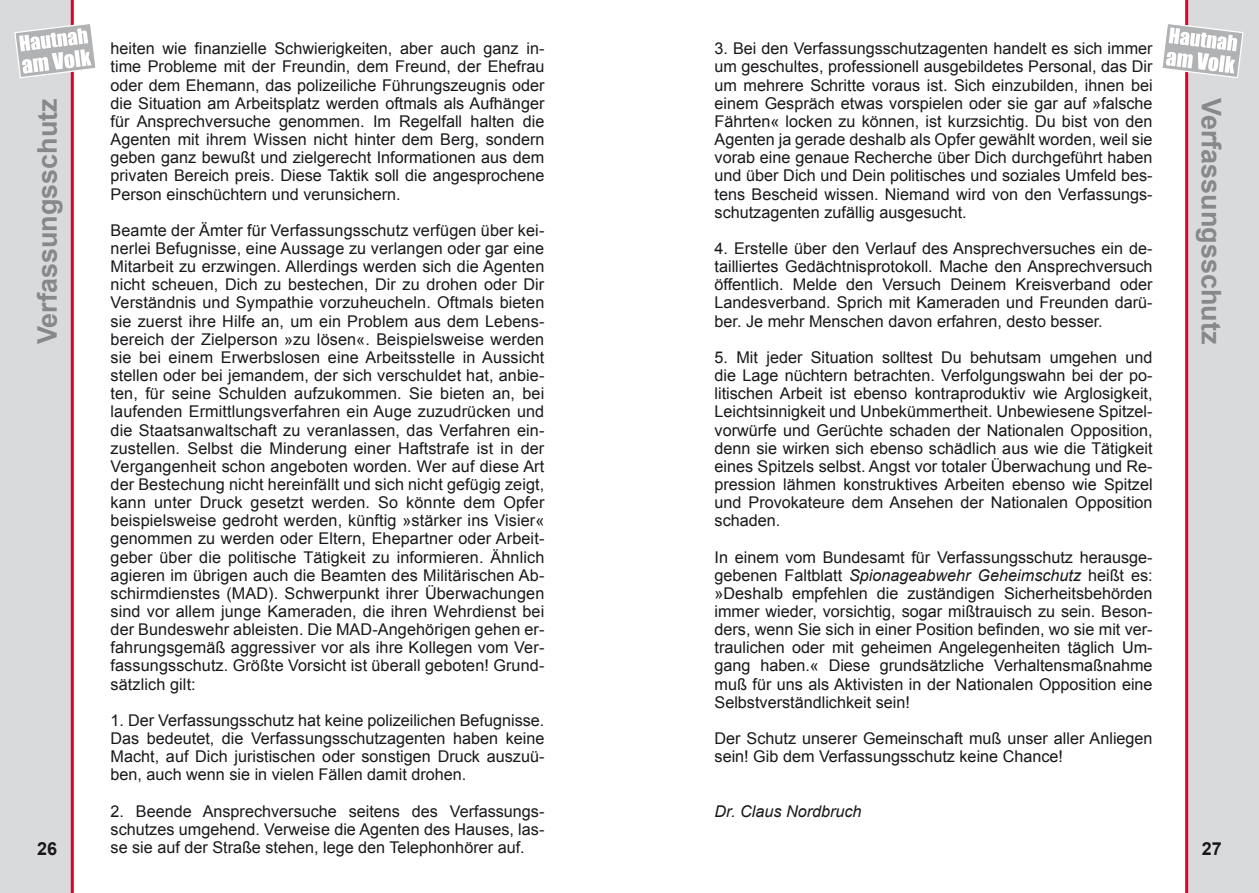
<style>
.page{position:relative;width:1259px;height:893px;background:#fff}
.page>*{position:absolute;margin:0;border:0;box-sizing:border-box;transform-origin:0 0}
.t1{font:700 27px "Arial";color:#878889}
.t2{font:700 18px "Arial";color:#1a171b}
.t3{font:16.2px/18.1px "Arial";color:#1a171b;text-align:justify}
.t4{font:italic 16.2px "Arial";color:#1a171b}
.s1{font-style:italic}
</style>
<div class="page">
<div style="left:0;top:0;width:74px;height:893px;background:#d9dadb"></div>
<svg style="left:14px;top:22px;width:82px;height:57px"></svg>
<div style="left:1185px;top:0;width:74px;height:893px;background:#d9dadb"></div>
<svg style="left:1162px;top:22px;width:82px;height:57px"></svg>
<p class="t3" style="left:111px;top:40px;width:435px">heiten wie finanzielle Schwierigkeiten, aber auch ganz in&shy;time Probleme mit der Freundin, dem Freund, der Ehefrau oder dem Ehemann, das polizeiliche Führungszeugnis oder die Situation am Arbeitsplatz werden oftmals als Aufhänger für Ansprechversuche genommen. Im Regelfall halten die Agenten mit ihrem Wissen nicht hinter dem Berg, sondern geben ganz bewußt und zielgerecht Informationen aus dem privaten Bereich preis. Diese Taktik soll die angesprochene Person einschüchtern und verunsichern.</p>
<p class="t3" style="left:111px;top:221px;width:435px">Beamte der Ämter für Verfassungsschutz verfügen über kei&shy;nerlei Befugnisse, eine Aussage zu verlangen oder gar eine Mitarbeit zu erzwingen. Allerdings werden sich die Agenten nicht scheuen, Dich zu bestechen, Dir zu drohen oder Dir Verständnis und Sympathie vorzuheucheln. Oftmals bieten sie zuerst ihre Hilfe an, um ein Problem aus dem Lebens&shy;bereich der Zielperson »zu lösen«. Beispielsweise werden sie bei einem Erwerbslosen eine Arbeitsstelle in Aussicht stellen oder bei jemandem, der sich verschuldet hat, anbie&shy;ten, für seine Schulden aufzukommen. Sie bieten an, bei laufenden Ermittlungsverfahren ein Auge zuzudrücken und die Staatsanwaltschaft zu veranlassen, das Verfahren ein&shy;zustellen. Selbst die Minderung einer Haftstrafe ist in der Vergangenheit schon angeboten worden. Wer auf diese Art der Bestechung nicht hereinfällt und sich nicht gefügig zeigt, kann unter Druck gesetzt werden. So könnte dem Opfer beispielsweise gedroht werden, künftig »stärker ins Visier« genommen zu werden oder Eltern, Ehepartner oder Arbeit&shy;geber über die politische Tätigkeit zu informieren. Ähnlich agieren im übrigen auch die Beamten des Militärischen Ab&shy;schirmdienstes (MAD). Schwerpunkt ihrer Überwachungen sind vor allem junge Kameraden, die ihren Wehrdienst bei der Bundeswehr ableisten. Die MAD-Angehörigen gehen er&shy;fahrungsgemäß aggressiver vor als ihre Kollegen vom Ver&shy;fassungsschutz. Größte Vorsicht ist überall geboten! Grund&shy;sätzlich gilt:</p>
<p class="t3" style="left:111px;top:711px;width:435px">1. Der Verfassungsschutz hat keine polizeilichen Befugnisse.<br>Das bedeutet, die Verfassungsschutzagenten haben keine Macht, auf Dich juristischen oder sonstigen Druck auszuü&shy;ben, auch wenn sie in vielen Fällen damit drohen.</p>
<p class="t3" style="left:111px;top:802px;width:435px">2. Beende Ansprechversuche seitens des Verfassungs&shy;schutzes umgehend. Verweise die Agenten des Hauses, las&shy;se sie auf der Straße stehen, lege den Telephonhörer auf.</p>
<p class="t3" style="left:714px;top:40px;width:439px">3. Bei den Verfassungsschutzagenten handelt es sich immer um geschultes, professionell ausgebildetes Personal, das Dir um mehrere Schritte voraus ist. Sich einzubilden, ihnen bei einem Gespräch etwas vorspielen oder sie gar auf »falsche Fährten« locken zu können, ist kurzsichtig. Du bist von den Agenten ja gerade deshalb als Opfer gewählt worden, weil sie vorab eine genaue Recherche über Dich durchgeführt haben und über Dich und Dein politisches und soziales Umfeld bes&shy;tens Bescheid wissen. Niemand wird von den Verfassungs&shy;schutzagenten zufällig ausgesucht.</p>
<p class="t3" style="left:714px;top:239px;width:439px">4. Erstelle über den Verlauf des Ansprechversuches ein de&shy;tailliertes Gedächtnisprotokoll. Mache den Ansprechversuch öffentlich. Melde den Versuch Deinem Kreisverband oder Landesverband. Sprich mit Kameraden und Freunden darü&shy;ber. Je mehr Menschen davon erfahren, desto besser.</p>
<p class="t3" style="left:714px;top:348px;width:439px">5. Mit jeder Situation solltest Du behutsam umgehen und die Lage nüchtern betrachten. Verfolgungswahn bei der po&shy;litischen Arbeit ist ebenso kontraproduktiv wie Arglosigkeit, Leichtsinnigkeit und Unbekümmertheit. Unbewiesene Spitzel&shy;vorwürfe und Gerüchte schaden der Nationalen Opposition, denn sie wirken sich ebenso schädlich aus wie die Tätigkeit eines Spitzels selbst. Angst vor totaler Überwachung und Re&shy;pression lähmen konstruktives Arbeiten ebenso wie Spitzel und Provokateure dem Ansehen der Nationalen Opposition schaden.</p>
<p class="t3" style="left:714px;top:548px;width:439px">In einem vom Bundesamt für Verfassungsschutz herausge&shy;gebenen Faltblatt <span class="s1">Spionageabwehr Geheimschutz</span> heißt es: »Deshalb empfehlen die zuständigen Sicherheitsbehörden immer wieder, vorsichtig, sogar mißtrauisch zu sein. Beson&shy;ders, wenn Sie sich in einer Position befinden, wo sie mit ver&shy;traulichen oder mit geheimen Angelegenheiten täglich Um&shy;gang haben.« Diese grundsätzliche Verhaltensmaßnahme muß für uns als Aktivisten in der Nationalen Opposition eine Selbstverständlichkeit sein!</p>
<p class="t3" style="left:714px;top:729px;width:439px">Der Schutz unserer Gemeinschaft muß unser aller Anliegen sein! Gib dem Verfassungsschutz keine Chance!</p>
<p class="t4" style="left:714px;top:800px;width:149px">Dr. Claus Nordbruch</p>
<h1 class="t1" style="left:29px;top:344px;width:248px;rotate:-90deg">Verfassungsschutz</h1>
<h1 class="t1" style="left:1229px;top:98px;width:248px;rotate:90deg">Verfassungsschutz</h1>
<p class="t2" style="left:37px;top:837px;width:22px">26</p>
<p class="t2" style="left:1201px;top:837px;width:22px">27</p>
</div>
